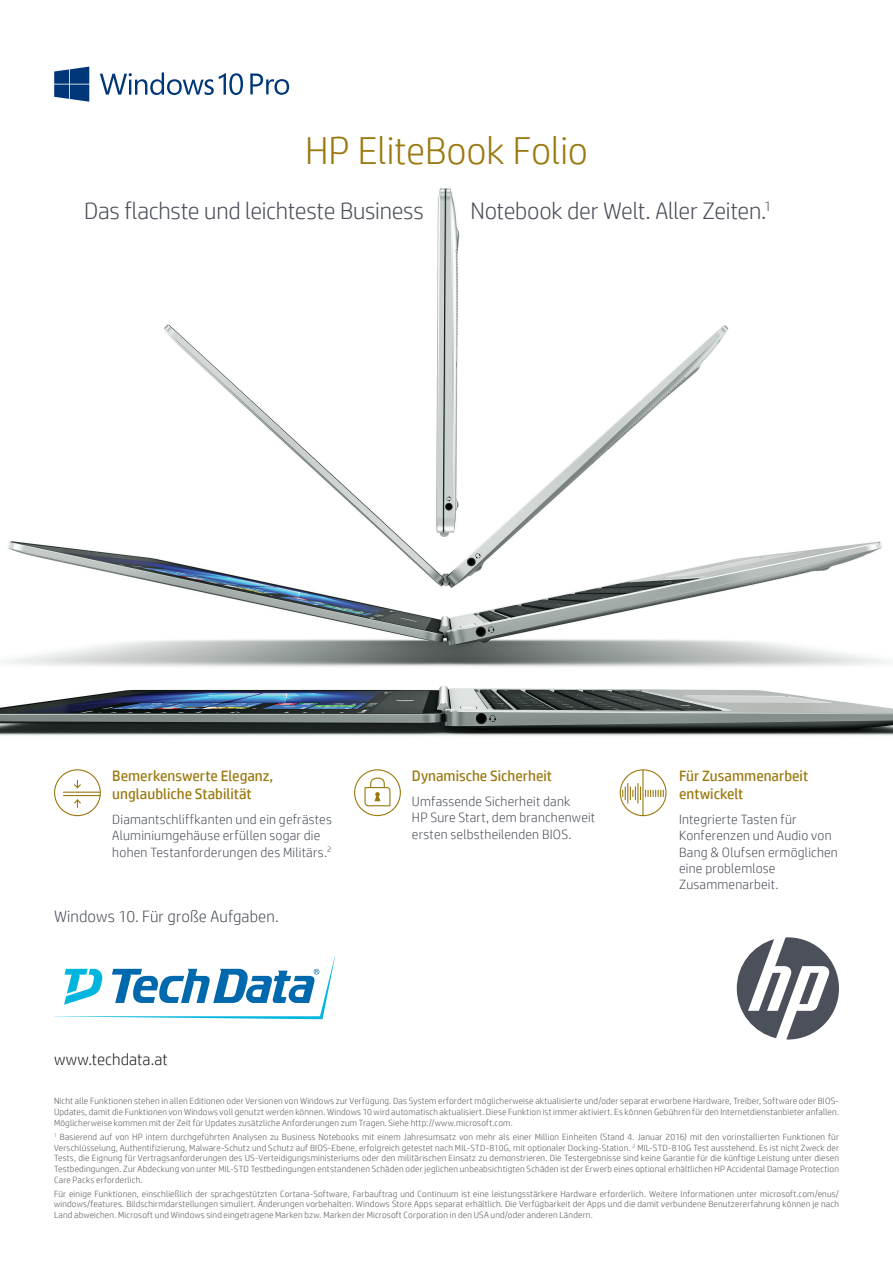
<style>
.page{position:relative;width:893px;height:1263px;background:#fff}
.page>*{position:absolute;margin:0;border:0;box-sizing:border-box;transform-origin:0 0}
.t1{font:300 39px "HP Simplified";letter-spacing:-.005em;color:#9b7910}
.t2{font:300 24px "HP Simplified";letter-spacing:-.01em;color:#4b505a}
.t3{font:300 16.5px "HP Simplified";letter-spacing:.005em;color:#4b505a}
.t4{font:300 16.5px "HP Simplified";letter-spacing:.005em;color:#231f20}
.t5{font:15px/18px "HP Simplified";color:#9b7910}
.t6{font:300 13.5px/16.2px "HP Simplified";letter-spacing:.015em;color:#4b505a}
.t7{font:300 9px/10.8px "HP Simplified";letter-spacing:.02em;color:#57585a;text-align:justify}
</style>
<div class="page">
<img style="left:0;top:66px;width:893px;height:670px">
<svg style="left:54px;top:769px;width:47px;height:47px"></svg>
<svg style="left:354px;top:769px;width:47px;height:47px"></svg>
<svg style="left:620px;top:769px;width:47px;height:47px"></svg>
<svg style="left:54px;top:956px;width:281px;height:63px"></svg>
<svg style="left:737px;top:937px;width:102px;height:102px"></svg>
<p class="t1" style="left:305px;top:128px;width:284px">HP EliteBook Folio</p>
<p class="t2" style="left:84px;top:197px;width:341px">Das flachste und leichteste Business</p>
<p class="t2" style="left:470px;top:197px;width:303px">Notebook der Welt. Aller Zeiten.<sup>1</sup></p>
<p class="t5" style="left:112px;top:767px;width:163px">Bemerkenswerte Eleganz, unglaubliche Stabilität</p>
<p class="t6" style="left:112px;top:811px;width:221px">Diamantschliffkanten und ein gefrästes<br>Aluminiumgehäuse erfüllen sogar die hohen Testanforderungen des Militärs.<sup>2</sup></p>
<p class="t3" style="left:54px;top:907px;width:226px">Windows 10. Für große Aufgaben.</p>
<p class="t4" style="left:54px;top:1050px;width:115px">www.techdata.at</p>
<p class="t5" style="left:412px;top:767px;width:142px">Dynamische Sicherheit</p>
<p class="t6" style="left:412px;top:793px;width:185px">Umfassende Sicherheit dank<br>HP Sure Start, dem branchenweit ersten selbstheilenden BIOS.</p>
<p class="t5" style="left:679px;top:767px;width:131px">Für Zusammenarbeit entwickelt</p>
<p class="t6" style="left:679px;top:811px;width:160px">Integrierte Tasten für<br>Konferenzen und Audio von<br>Bang &amp; Olufsen ermöglichen eine problemlose<br>Zusammenarbeit.</p>
<p class="t7" style="left:54px;top:1096px;width:786px">Nicht alle Funktionen stehen in allen Editionen oder Versionen von Windows zur Verfügung. Das System erfordert möglicherweise aktualisierte und/oder separat erworbene Hardware, Treiber, Software oder BIOS-Updates, damit die Funktionen von Windows voll genutzt werden können. Windows 10 wird automatisch aktualisiert. Diese Funktion ist immer aktiviert. Es können Gebühren für den Internetdienstanbieter anfallen.<br>Möglicherweise kommen mit der Zeit für Updates zusätzliche Anforderungen zum Tragen. Siehe http://www.microsoft.com.</p>
<p class="t7" style="left:54px;top:1131px;width:787px"><sup>1</sup> Basierend auf von HP intern durchgeführten Analysen zu Business Notebooks mit einem Jahresumsatz von mehr als einer Million Einheiten (Stand 4. Januar 2016) mit den vorinstallierten Funktionen für Verschlüsselung, Authentifizierung, Malware-Schutz und Schutz auf BIOS-Ebene, erfolgreich getestet nach MIL-STD-810G, mit optionaler Docking-Station. <sup>2</sup> MIL-STD-810G Test ausstehend. Es ist nicht Zweck der Tests, die Eignung für Vertragsanforderungen des US-Verteidigungsministeriums oder den militärischen Einsatz zu demonstrieren. Die Testergebnisse sind keine Garantie für die künftige Leistung unter diesen Testbedingungen. Zur Abdeckung von unter MIL-STD Testbedingungen entstandenen Schäden oder jeglichen unbeabsichtigten Schäden ist der Erwerb eines optional erhältlichen HP Accidental Damage Protection Care Packs erforderlich.</p>
<p class="t7" style="left:54px;top:1188px;width:786px">Für einige Funktionen, einschließlich der sprachgestützten Cortana-Software, Farbauftrag und Continuum ist eine leistungsstärkere Hardware erforderlich. Weitere Informationen unter microsoft.com/enus/ windows/features. Bildschirmdarstellungen simuliert. Änderungen vorbehalten. Windows Store Apps separat erhältlich. Die Verfügbarkeit der Apps und die damit verbundene Benutzererfahrung können je nach Land abweichen. Microsoft und Windows sind eingetragene Marken bzw. Marken der Microsoft Corporation in den USA und/oder anderen Ländern.</p>
</div>
